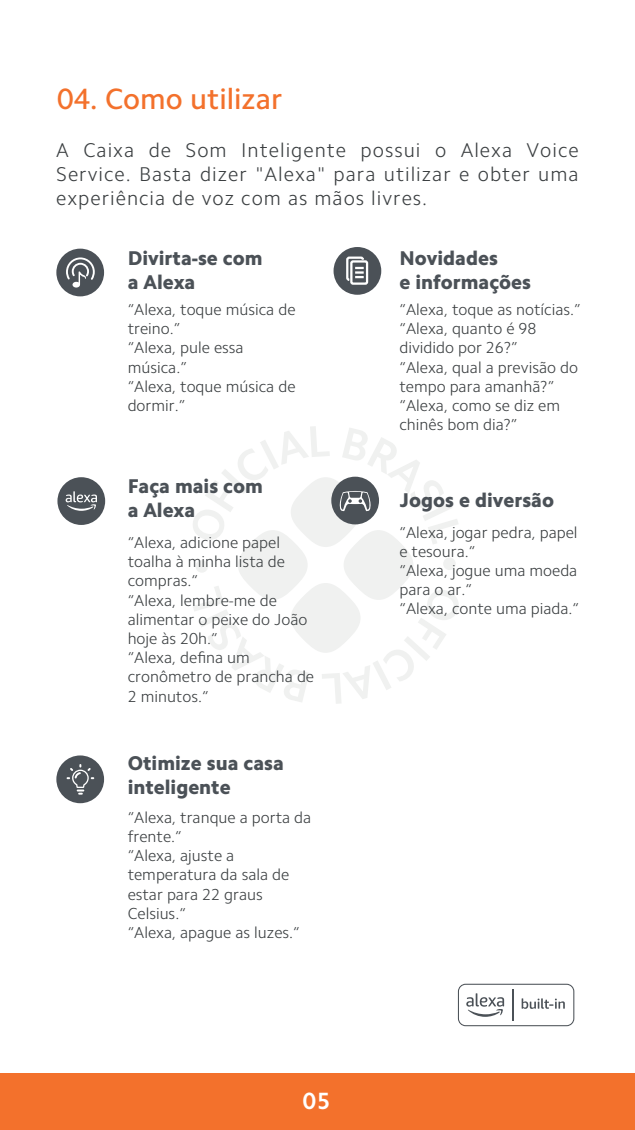
<style>
.page{position:relative;width:635px;height:1130px;background:#fff}
.page>*{position:absolute;margin:0;border:0;box-sizing:border-box;transform-origin:0 0}
.t1{font:500 29.6px "Camphor Pro";color:#f3712c}
.t2{font:700 23.6px "Camphor Pro";color:#fff}
.t3{font:300 20px/24px "Camphor Pro";letter-spacing:.05em;color:#3b3f41;text-align:justify}
.t4{font:800 20px/24px "Camphor Pro";color:#4b5157}
.t5{font:300 16px/19.2px "Camphor Pro";color:#3b3f41}
</style>
<div class="page">
<div style="left:0;top:1073px;width:635px;height:56px;background:#f3712c"></div>
<div style="left:56px;top:755px;width:48px;height:48px;background:#4b5157;border-radius:50%"></div>
<svg style="left:67px;top:764px;width:27px;height:30px"></svg>
<svg style="left:458px;top:983px;width:116px;height:43px"></svg>
<div style="left:56px;top:248px;width:48px;height:48px;background:#4b5157;border-radius:50%"></div>
<svg style="left:66px;top:257px;width:29px;height:30px"></svg>
<div style="left:334px;top:247px;width:47px;height:48px;background:#4b5157;border-radius:50%"></div>
<div style="left:350px;top:260px;width:18px;height:25px;border:2px solid #fff;border-radius:2px"></div>
<svg style="left:346px;top:256px;width:19px;height:26px"></svg>
<div style="left:57px;top:477px;width:48px;height:48px;background:#4b5157;border-radius:50%"></div>
<svg style="left:66px;top:491px;width:31px;height:20px"></svg>
<svg style="left:193px;top:426px;width:266px;height:277px"></svg>
<h1 class="t1" style="left:57px;top:81px;width:227px">04. Como utilizar</h1>
<p class="t3" style="left:56px;top:138px;width:524px">A Caixa de Som Inteligente possui o Alexa Voice Service. Basta dizer "Alexa" para utilizar e obter uma experiência de voz com as mãos livres.</p>
<p class="t4" style="left:128px;top:246px;width:136px">Divirta-se com a Alexa</p>
<p class="t4" style="left:399px;top:246px;width:133px">Novidades<br>e informações</p>
<p class="t5" style="left:128px;top:300px;width:169px">“Alexa, toque música de treino.”<br>“Alexa, pule essa música.”<br>“Alexa, toque música de dormir.”</p>
<p class="t5" style="left:399px;top:300px;width:183px">“Alexa, toque as notícias.” “Alexa, quanto é 98 dividido por 26?”<br>“Alexa, qual a previsão do tempo para amanhã?” “Alexa, como se diz em chinês bom dia?”</p>
<p class="t4" style="left:128px;top:474px;width:137px">Faça mais com a Alexa</p>
<p class="t4" style="left:399px;top:488px;width:156px">Jogos e diversão</p>
<p class="t5" style="left:128px;top:532px;width:188px">“Alexa, adicione papel toalha à minha lista de compras.“<br>“Alexa, lembre-me de alimentar o peixe do João hoje às 20h.“<br>“Alexa, defina um cronômetro de prancha de<br>2 minutos.“</p>
<p class="t5" style="left:399px;top:522px;width:181px">“Alexa, jogar pedra, papel e tesoura.“<br>“Alexa, jogue uma moeda para o ar.“<br>“Alexa, conte uma piada.“</p>
<p class="t4" style="left:128px;top:750px;width:158px">Otimize sua casa inteligente</p>
<p class="t5" style="left:128px;top:807px;width:185px">“Alexa, tranque a porta da frente.“<br>“Alexa, ajuste a temperatura da sala de estar para 22 graus<br>Celsius.“<br>“Alexa, apague as luzes.“</p>
<h2 class="t2" style="left:303px;top:1087px;width:29px">05</h2>
</div>
